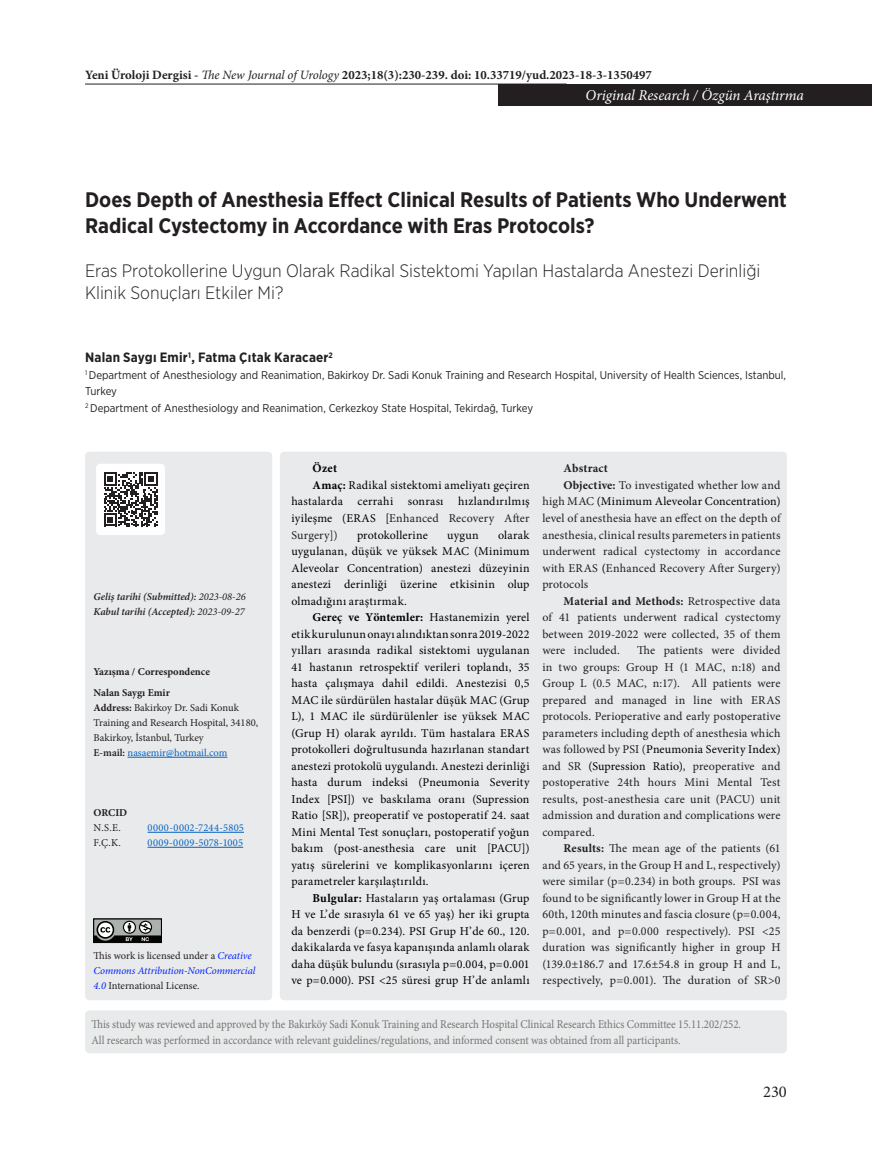
<style>
.page{position:relative;width:872px;height:1170px;background:#fff}
.page>*{position:absolute;margin:0;border:0;box-sizing:border-box;transform-origin:0 0}
.t1{font:700 21px/25.5px "Gotham Narrow";color:#231f20}
.t2{font:300 18px/22.5px "Gotham Narrow";color:#231f20}
.t3{font:16.5px "Minion Pro";color:#231f20}
.t4{font:italic 15px "Minion Pro";letter-spacing:-.005em;color:#fff}
.t5{font:700 13.5px "Gotham Narrow";letter-spacing:.015em;color:#231f20}
.t6{font:700 12.75px "Minion Pro";color:#231f20}
.t7{font:12px/16.5px "Minion Pro";letter-spacing:.02em;color:#000;text-align:justify}
.t8{font:12px/16.5px "Minion Pro";letter-spacing:.01em;color:#231f20;text-align:justify}
.t9{font:12px/16.5px "Minion Pro";letter-spacing:-.005em;color:#717971;scale:.91 1}
.t10{font:700 12px "Minion Pro";letter-spacing:.015em;color:#231f20}
.t11{font:700 12px "Minion Pro";color:#000}
.t12{font:11.25px/16.5px "Gotham Narrow";color:#231f20}
.t13{font:10.5px/15px "Minion Pro";color:#231f20}
.t14{font:italic 600 10.5px/15px "Minion Pro";letter-spacing:-.01em;color:#231f20}
.t15{font:700 10.5px/21px "Minion Pro";color:#231f20}
.t16{font:10.5px "Minion Pro";letter-spacing:.025em;color:#0563c1}
.s1{font-weight:400;font-style:italic}
.s2{font-weight:700}
.s3{color:#000}
.s4{color:#231f20}
.s5{font-weight:400}
.s6{font-weight:600}
.s7{color:#0563c1}
.s8{font-style:italic;color:#02f}
</style>
<div class="page">
<div style="left:499px;top:84px;width:373px;height:21px;background:#231f20"></div>
<hr style="left:85px;top:84px;width:481px;height:1px;background:#231f20">
<div style="left:85px;top:1010px;width:702px;height:43px;background:#e9eaeb;border-radius:4px"></div>
<div style="left:85px;top:451px;width:187px;height:549px;background:#e9eaeb;border-radius:4px"></div>
<div style="left:280px;top:451px;width:507px;height:549px;background:#e9eaeb;border-radius:4px"></div>
<hr style="left:128px;top:757px;width:99px;height:1px;background:#0563c1">
<hr style="left:148px;top:832px;width:96px;height:1px;background:#0563c1">
<hr style="left:148px;top:847px;width:95px;height:1px;background:#0563c1">
<div style="left:96px;top:463px;width:69px;height:72px;background:#fff;border-radius:4px"></div>
<svg style="left:104px;top:472px;width:54px;height:54px"></svg>
<svg style="left:94px;top:920px;width:68px;height:24px"></svg>
<div style="left:93px;top:918px;width:69px;height:24px;border:1px solid #000"></div>
<p class="t6" style="left:85px;top:66px;width:568px">Yeni Üroloji Dergisi - <span class="s1">The New Journal of Urology</span> 2023;18(3):230-239. doi: 10.33719/yud.2023-18-3-1350497</p>
<p class="t4" style="left:585px;top:85px;width:220px">Original Research / Özgün Araştırma</p>
<h1 class="t1" style="left:85px;top:187px;width:703px">Does Depth of Anesthesia Effect Clinical Results of Patients Who Underwent<br>Radical Cystectomy in Accordance with Eras Protocols?</h1>
<h2 class="t2" style="left:85px;top:259px;width:677px">Eras Protokollerine Uygun Olarak Radikal Sistektomi Yapılan Hastalarda Anestezi Derinliği<br>Klinik Sonuçları Etkiler Mi?</h2>
<p class="t5" style="left:85px;top:349px;width:249px">Nalan Saygı Emir<sup>1</sup>, Fatma Çıtak Karacaer<sup>2</sup></p>
<p class="t12" style="left:85px;top:366px;width:702px"><sup>1</sup> Department of Anesthesiology and Reanimation, Bakirkoy Dr. Sadi Konuk Training and Research Hospital, University of Health Sciences, Istanbul,<br>Turkey<br><sup>2</sup> Department of Anesthesiology and Reanimation, Cerkezkoy State Hospital, Tekirdağ, Turkey</p>
<p class="t11" style="left:313px;top:460px;width:26px">Özet</p>
<p class="t7" style="left:313px;top:477px;width:218px"><span class="s2">Amaç:</span> Radikal sistektomi ameliyatı geçiren</p>
<p class="t7" style="left:291px;top:493px;width:240px">hastalarda cerrahi sonrası hızlandırılmış</p>
<p class="t8" style="left:291px;top:510px;width:240px"><span class="s3">iyileşme (ERAS [</span>Enhanced Recovery After</p>
<p class="t8" style="left:291px;top:526px;width:48px">Surgery])</p>
<p class="t7" style="left:357px;top:526px;width:72px">protokollerine</p>
<p class="t7" style="left:447px;top:526px;width:33px">uygun</p>
<p class="t10" style="left:563px;top:460px;width:46px">Abstract</p>
<p class="t8" style="left:563px;top:477px;width:218px"><span class="s2">Objective:</span> To investigated whether low and</p>
<p class="t7" style="left:542px;top:493px;width:240px"><span class="s4">high MAC</span> (Minimum Aleveolar Concentration)</p>
<p class="t8" style="left:542px;top:510px;width:240px">level of anesthesia have an effect on the depth of</p>
<p class="t8" style="left:542px;top:526px;width:240px">anesthesia, clinical results paremeters in patients</p>
<p class="t8" style="left:542px;top:543px;width:240px">underwent radical cystectomy in accordance</p>
<p class="t8" style="left:542px;top:559px;width:240px">with ERAS <span class="s3">(</span>Enhanced Recovery After Surgery)</p>
<p class="t8" style="left:542px;top:576px;width:48px">protocols</p>
<p class="t10" style="left:563px;top:592px;width:218px">Material and Methods: <span class="s5">Retrospective data</span></p>
<p class="t8" style="left:542px;top:609px;width:240px">of 41 patients underwent radical cystectomy</p>
<p class="t8" style="left:542px;top:625px;width:240px">between 2019-2022 were collected, 35 of them</p>
<p class="t8" style="left:542px;top:642px;width:79px">were included.</p>
<p class="t7" style="left:291px;top:526px;width:240px;text-indent:207px">olarak uygulanan, düşük ve yüksek MAC (Minimum Aleveolar Concentration) anestezi düzeyinin anestezi derinliği üzerine etkisinin olup olmadığını araştırmak.</p>
<p class="t7" style="left:291px;top:609px;width:240px;text-indent:21px"><span class="s2">Gereç ve Yöntemler:</span> Hastanemizin yerel etik kurulunun onayı alındıktan sonra 2019-2022 yılları arasında radikal sistektomi uygulanan 41 hastanın retrospektif verileri toplandı, 35 hasta çalışmaya dahil edildi. Anestezisi 0,5<br>MAC ile sürdürülen hastalar düşük MAC (Grup L), 1 MAC ile sürdürülenler ise yüksek MAC (Grup H) olarak ayrıldı. Tüm hastalara ERAS protokolleri doğrultusunda hazırlanan standart anestezi protokolü uygulandı. Anestezi derinliği hasta durum indeksi (Pneumonia Severity Index [PSI]) ve baskılama oranı (Supression Ratio [SR]), preoperatif ve postoperatif 24. saat Mini Mental Test sonuçları, postoperatif yoğun bakım (post-anesthesia care unit [PACU]) yatış sürelerini ve komplikasyonlarını içeren parametreler karşılaştırıldı.</p>
<p class="t7" style="left:291px;top:889px;width:240px;text-indent:21px"><span class="s2">Bulgular:</span> Hastaların yaş ortalaması (Grup H ve L’de sırasıyla 61 ve 65 yaş) her iki grupta da benzerdi (p=0.234). PSI Grup H’de 60., 120. dakikalarda ve fasya kapanışında anlamlı olarak daha düşük bulundu (sırasıyla p=0.004, p=0.001 ve p=0.000). PSI &lt;25 süresi grup H’de anlamlı</p>
<p class="t14" style="left:94px;top:589px;width:154px">Geliş tarihi (Submitted): <span class="s5">2023-08-26<br></span>Kabul tarihi (Accepted): <span class="s5">2023-09-27</span></p>
<p class="t8" style="left:542px;top:642px;width:240px;text-indent:95px">The patients were divided in two groups: Group H (1 MAC, n:18) and Group L (0.5 MAC, n:17). All patients were prepared and managed in line with ERAS protocols. Perioperative and early postoperative parameters including depth of anesthesia which was followed by PSI (<span class="s3">Pneumonia Severity Index) </span>and SR <span class="s3">(Supression Ratio)</span>, preoperative and postoperative 24th hours Mini Mental Test results, post-anesthesia care unit (PACU) unit admission and duration and complications were compared.</p>
<p class="t8" style="left:542px;top:840px;width:240px;text-indent:21px"><span class="s2">Results:</span> The mean age of the patients (61 and 65 years, in the Group H and L, respectively) were similar (p=0.234) in both groups. PSI was found to be significantly lower in Group H at the 60th, 120th minutes and fascia closure (p=0.004, p=0.001, and p=0.000 respectively). PSI &lt;25 duration was significantly higher in group H (139.0±186.7 and 17.6±54.8 in group H and L, respectively, p=0.001). The duration of SR&gt;0</p>
<p class="t15" style="left:94px;top:661px;width:118px">Yazışma / Correspondence<br>Nalan Saygı Emir</p>
<p class="t13" style="left:94px;top:700px;width:166px"><span class="s2">Address:</span> Bakirkoy Dr. Sadi Konuk Training and Research Hospital, 34180, Bakirkoy, İstanbul, Turkey<br><span class="s6">E-mail:</span> <span class="s7">nasaemir@hotmail.com</span></p>
<p class="t15" style="left:94px;top:802px;width:35px">ORCID</p>
<p class="t13" style="left:94px;top:820px;width:29px">N.S.E.</p>
<p class="t16" style="left:148px;top:820px;width:98px">0000-0002-7244-5805</p>
<p class="t13" style="left:94px;top:835px;width:29px">F.Ç.K.</p>
<p class="t16" style="left:148px;top:835px;width:97px">0009-0009-5078-1005</p>
<p class="t13" style="left:94px;top:948px;width:163px">This work is licensed under a <span class="s8">Creative<br>Commons Attribution-NonCommercial<br>4.0</span> International License.</p>
<p class="t9" style="left:91px;top:1015px;width:715px">This study was reviewed and approved by the Bakırköy Sadi Konuk Training and Research Hospital Clinical Research Ethics Committee 15.11.202/252.<br>All research was performed in accordance with relevant guidelines/regulations, and informed consent was obtained from all participants.</p>
<h3 class="t3" style="left:763px;top:1080px;width:25px">230</h3>
</div>
